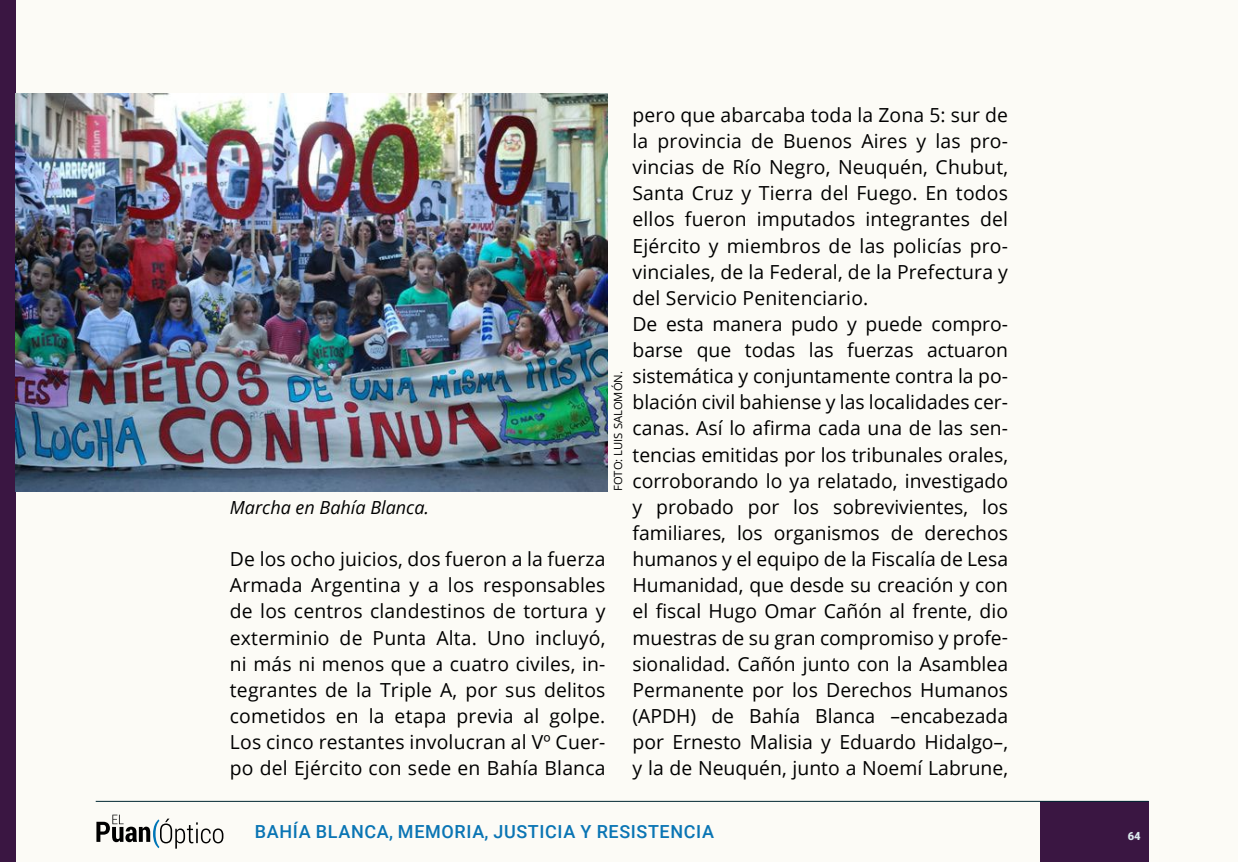
<style>
.page{position:relative;width:1238px;height:862px;background:#fff}
.page>*{position:absolute;margin:0;border:0;box-sizing:border-box;transform-origin:0 0}
.t1{font:19.35px/26.1px "Open Sans";color:#000;text-align:justify}
.t2{font:500 18px "Roboto";letter-spacing:.035em;color:#0a75b4}
.t3{font:italic 18px "Open Sans";color:#000}
.t4{font:11.25px "Open Sans";color:#000}
.t5{font:900 11.25px "Roboto";color:#dbe9ee}
</style>
<div class="page">
<div style="left:0;top:0;width:1237px;height:861px;background:#fcfbf6"></div>
<div style="left:0;top:0;width:16px;height:861px;background:#3a1642"></div>
<div style="left:1039px;top:800px;width:109px;height:61px;background:#3a1642"></div>
<hr style="left:96px;top:800px;width:1052px;height:1px;background:#002732">
<svg style="left:96px;top:814px;width:127px;height:34px"></svg>
<img style="left:16px;top:93px;width:591px;height:398px">
<p class="t3" style="left:230px;top:494px;width:201px">Marcha en Bahía Blanca.</p>
<p class="t4" style="left:610px;top:491px;width:122px;rotate:-90deg">FOTO: LUIS SALOMÓN.</p>
<p class="t1" style="left:230px;top:545px;width:377px">De los ocho juicios, dos fueron a la fuerza Armada Argentina y a los responsables de los centros clandestinos de tortura y exterminio de Punta Alta. Uno incluyó, ni más ni menos que a cuatro civiles, in&shy;tegrantes de la Triple A, por sus delitos cometidos en la etapa previa al golpe.<br>Los cinco restantes involucran al Vº Cuer&shy;po del Ejército con sede en Bahía Blanca</p>
<p class="t1" style="left:632px;top:101px;width:377px;text-align:left">pero que abarcaba toda la Zona 5: sur de la provincia de Buenos Aires y las pro&shy;vincias de Río Negro, Neuquén, Chubut, Santa Cruz y Tierra del Fuego. En todos ellos fueron imputados integrantes del Ejército y miembros de las policías pro&shy;vinciales, de la Federal, de la Prefectura y del Servicio Penitenciario.<br>De esta manera pudo y puede compro&shy;barse que todas las fuerzas actuaron sistemática y conjuntamente contra la po&shy;blación civil bahiense y las localidades cer&shy;canas. Así lo afirma cada una de las sen&shy;tencias emitidas por los tribunales orales, corroborando lo ya relatado, investigado y probado por los sobrevivientes, los familiares, los organismos de derechos humanos y el equipo de la Fiscalía de Lesa Humanidad, que desde su creación y con el fiscal Hugo Omar Cañón al frente, dio muestras de su gran compromiso y profe&shy;sionalidad. Cañón junto con la Asamblea Permanente por los Derechos Humanos (APDH) de Bahía Blanca –encabezada por Ernesto Malisia y Eduardo Hidalgo–, y la de Neuquén, junto a Noemí Labrune,</p>
<p class="t2" style="left:255px;top:818px;width:461px">BAHÍA BLANCA, MEMORIA, JUSTICIA Y RESISTENCIA</p>
<p class="t5" style="left:1127px;top:827px;width:14px">64</p>
</div>
